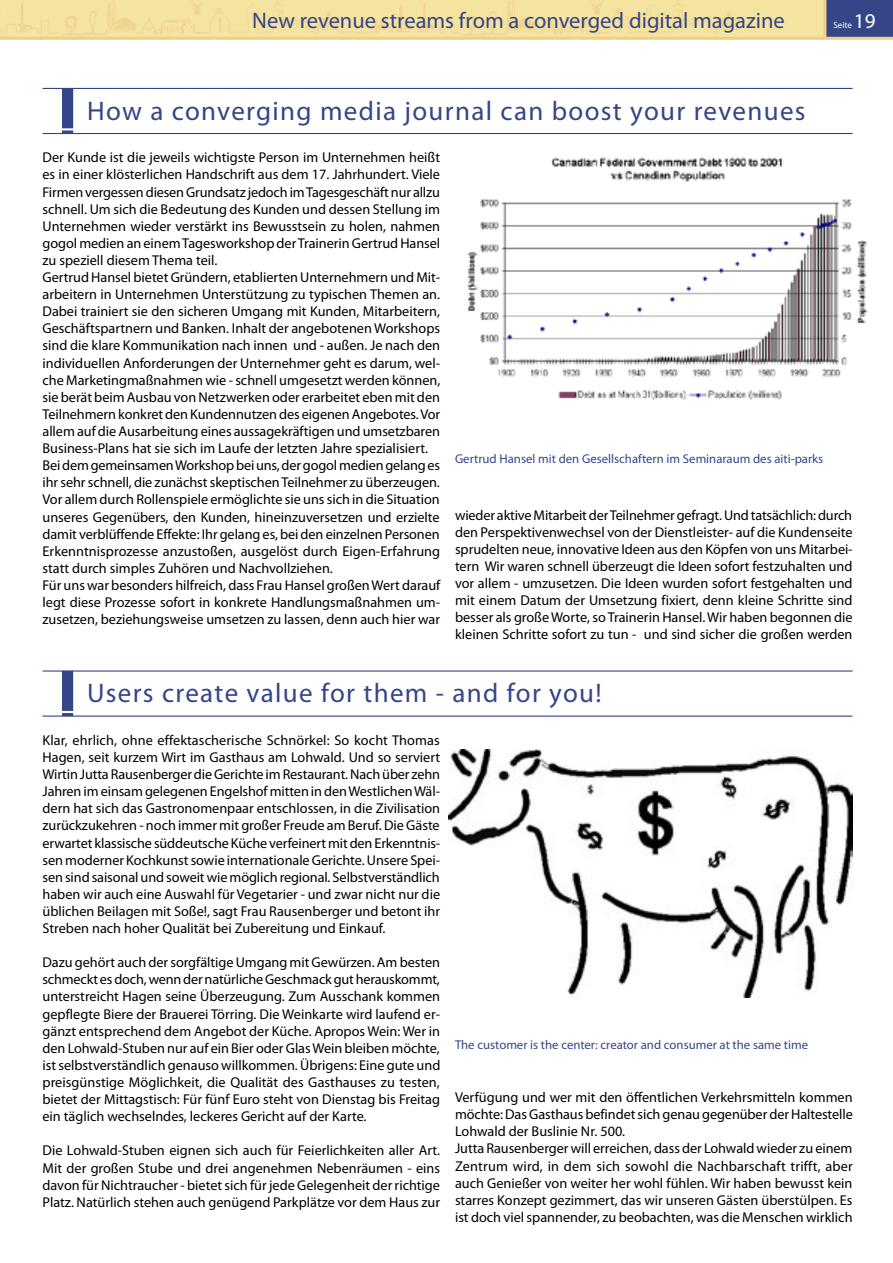
<style>
.page{position:relative;width:893px;height:1263px;background:#fff}
.page>*{position:absolute;margin:0;border:0;box-sizing:border-box;transform-origin:0 0}
.headline_2_colordark_left{font:27px "Zurich Cn BT";letter-spacing:.05em;color:#354688}
.t1{font:22.5px "Garmd ITC Bk BT";color:#354688}
.t2{font:21px "Zurich Cn BT";color:#fff}
.text_black_block{font:14.25px/17.1px "Zurich Lt Cn BT";color:#000;text-align:justify}
.image_subtitle_colordark{font:12.75px "Zurich Cn BT";color:#354688}
.t3{font:9px "Zurich Cn BT";color:#fff}
</style>
<div class="page">
<div style="left:0;top:0;width:893px;height:37px;background:#f5e3a0"></div>
<div style="left:825px;top:0;width:68px;height:38px;background:#354688"></div>
<hr style="left:823px;top:0;width:3px;height:38px;background:#eecf83">
<hr style="left:0;top:37px;width:893px;height:3px;background:#eecf83">
<img style="left:461px;top:1px;width:279px;height:39px">
<div style="left:63px;top:89px;width:9px;height:39px;background:#354688"></div>
<div style="left:62px;top:88px;width:11px;height:40px;border:2px solid #354688"></div>
<svg style="left:62px;top:130px;width:11px;height:3px"></svg>
<hr style="left:43px;top:88px;width:810px;height:1px;background:#354688">
<hr style="left:43px;top:133px;width:810px;height:1px;background:#354688">
<div style="left:63px;top:671px;width:9px;height:39px;background:#354688"></div>
<div style="left:62px;top:671px;width:11px;height:40px;border:2px solid #354688"></div>
<svg style="left:62px;top:713px;width:11px;height:2px"></svg>
<hr style="left:43px;top:670px;width:810px;height:2px;background:#354688">
<hr style="left:43px;top:715px;width:810px;height:2px;background:#354688">
<img style="left:467px;top:157px;width:401px;height:243px">
<img style="left:449px;top:750px;width:404px;height:248px">
<p class="t1" style="left:252px;top:8px;width:534px">New revenue streams from a converged digital magazine</p>
<p class="headline_2_colordark_left" style="left:87px;top:96px;width:720px">How a converging media journal can boost your revenues</p>
<p class="t3" style="left:833px;top:20px;width:20px">Seite</p>
<h3 class="t2" style="left:854px;top:10px;width:23px">19</h3>
<p class="text_black_block" style="left:43px;top:149px;width:399px">Der Kunde ist die jeweils wichtigste Person im Unternehmen heißt es in einer klösterlichen Handschrift aus dem 17. Jahrhundert. Viele Firmen vergessen diesen Grundsatz jedoch im Tagesgeschäft nur allzu schnell. Um sich die Bedeutung des Kunden und dessen Stellung im Unternehmen wieder verstärkt ins Bewusstsein zu holen, nahmen gogol medien an einem Tagesworkshop der Trainerin Gertrud Hansel zu speziell diesem Thema teil.</p>
<p class="text_black_block" style="left:43px;top:269px;width:399px">Gertrud Hansel bietet Gründern, etablierten Unternehmern und Mit&shy;arbeitern in Unternehmen Unterstützung zu typischen Themen an.<br>Dabei trainiert sie den sicheren Umgang mit Kunden, Mitarbeitern, Geschäftspartnern und Banken. Inhalt der angebotenen Workshops sind die klare Kommunikation nach innen und - außen. Je nach den individuellen Anforderungen der Unternehmer geht es darum, wel&shy;che Marketingmaßnahmen wie - schnell umgesetzt werden können, sie berät beim Ausbau von Netzwerken oder erarbeitet eben mit den Teilnehmern konkret den Kundennutzen des eigenen Angebotes. Vor allem auf die Ausarbeitung eines aussagekräftigen und umsetzbaren Business-Plans hat sie sich im Laufe der letzten Jahre spezialisiert.</p>
<p class="text_black_block" style="left:43px;top:457px;width:399px">Bei dem gemeinsamen Workshop bei uns, der gogol medien gelang es ihr sehr schnell, die zunächst skeptischen Teilnehmer zu überzeugen.<br>Vor allem durch Rollenspiele ermöglichte sie uns sich in die Situation unseres Gegenübers, den Kunden, hineinzuversetzen und erzielte damit verblüffende Effekte: Ihr gelang es, bei den einzelnen Personen Erkenntnisprozesse anzustoßen, ausgelöst durch Eigen-Erfahrung statt durch simples Zuhören und Nachvollziehen.</p>
<p class="text_black_block" style="left:43px;top:577px;width:399px">Für uns war besonders hilfreich, dass Frau Hansel großen Wert darauf legt diese Prozesse sofort in konkrete Handlungsmaßnahmen um&shy;zusetzen, beziehungsweise umsetzen zu lassen, denn auch hier war</p>
<p class="image_subtitle_colordark" style="left:455px;top:452px;width:370px">Gertrud Hansel mit den Gesellschaftern im Seminaraum des aiti-parks</p>
<p class="text_black_block" style="left:455px;top:506px;width:399px">wieder aktive Mitarbeit der Teilnehmer gefragt. Und tatsächlich: durch den Perspektivenwechsel von der Dienstleister- auf die Kundenseite sprudelten neue, innovative Ideen aus den Köpfen von uns Mitarbei&shy;tern Wir waren schnell überzeugt die Ideen sofort festzuhalten und vor allem - umzusetzen. Die Ideen wurden sofort festgehalten und mit einem Datum der Umsetzung fixiert, denn kleine Schritte sind besser als große Worte, so Trainerin Hansel. Wir haben begonnen die kleinen Schritte sofort zu tun - und sind sicher die großen werden</p>
<p class="headline_2_colordark_left" style="left:87px;top:679px;width:516px">Users create value for them - and for you!</p>
<p class="text_black_block" style="left:43px;top:732px;width:399px">Klar, ehrlich, ohne effektascherische Schnörkel: So kocht Thomas Hagen, seit kurzem Wirt im Gasthaus am Lohwald. Und so serviert Wirtin Jutta Rausenberger die Gerichte im Restaurant. Nach über zehn Jahren im einsam gelegenen Engelshof mitten in den Westlichen Wäl&shy;dern hat sich das Gastronomenpaar entschlossen, in die Zivilisation zurückzukehren - noch immer mit großer Freude am Beruf. Die Gäste erwartet klassische süddeutsche Küche verfeinert mit den Erkenntnis&shy;sen moderner Kochkunst sowie internationale Gerichte. Unsere Spei&shy;sen sind saisonal und soweit wie möglich regional. Selbstverständlich haben wir auch eine Auswahl für Vegetarier - und zwar nicht nur die üblichen Beilagen mit Soße!, sagt Frau Rausenberger und betont ihr Streben nach hoher Qualität bei Zubereitung und Einkauf.</p>
<p class="text_black_block" style="left:43px;top:954px;width:399px">Dazu gehört auch der sorgfältige Umgang mit Gewürzen. Am besten schmeckt es doch, wenn der natürliche Geschmack gut herauskommt, unterstreicht Hagen seine Überzeugung. Zum Ausschank kommen gepflegte Biere der Brauerei Törring. Die Weinkarte wird laufend er&shy;gänzt entsprechend dem Angebot der Küche. Apropos Wein: Wer in den Lohwald-Stuben nur auf ein Bier oder Glas Wein bleiben möchte, ist selbstverständlich genauso willkommen. Übrigens: Eine gute und preisgünstige Möglichkeit, die Qualität des Gasthauses zu testen, bietet der Mittagstisch: Für fünf Euro steht von Dienstag bis Freitag ein täglich wechselndes, leckeres Gericht auf der Karte.</p>
<p class="text_black_block" style="left:43px;top:1142px;width:399px">Die Lohwald-Stuben eignen sich auch für Feierlichkeiten aller Art.<br>Mit der großen Stube und drei angenehmen Nebenräumen - eins davon für Nichtraucher - bietet sich für jede Gelegenheit der richtige Platz. Natürlich stehen auch genügend Parkplätze vor dem Haus zur</p>
<p class="image_subtitle_colordark" style="left:455px;top:1038px;width:355px">The customer is the center: creator and consumer at the same time</p>
<p class="text_black_block" style="left:455px;top:1089px;width:399px">Verfügung und wer mit den öffentlichen Verkehrsmitteln kommen möchte: Das Gasthaus befindet sich genau gegenüber der Haltestelle Lohwald der Buslinie Nr. 500.</p>
<p class="text_black_block" style="left:455px;top:1140px;width:399px">Jutta Rausenberger will erreichen, dass der Lohwald wieder zu einem Zentrum wird, in dem sich sowohl die Nachbarschaft trifft, aber auch Genießer von weiter her wohl fühlen. Wir haben bewusst kein starres Konzept gezimmert, das wir unseren Gästen überstülpen. Es ist doch viel spannender, zu beobachten, was die Menschen wirklich</p>
</div>
